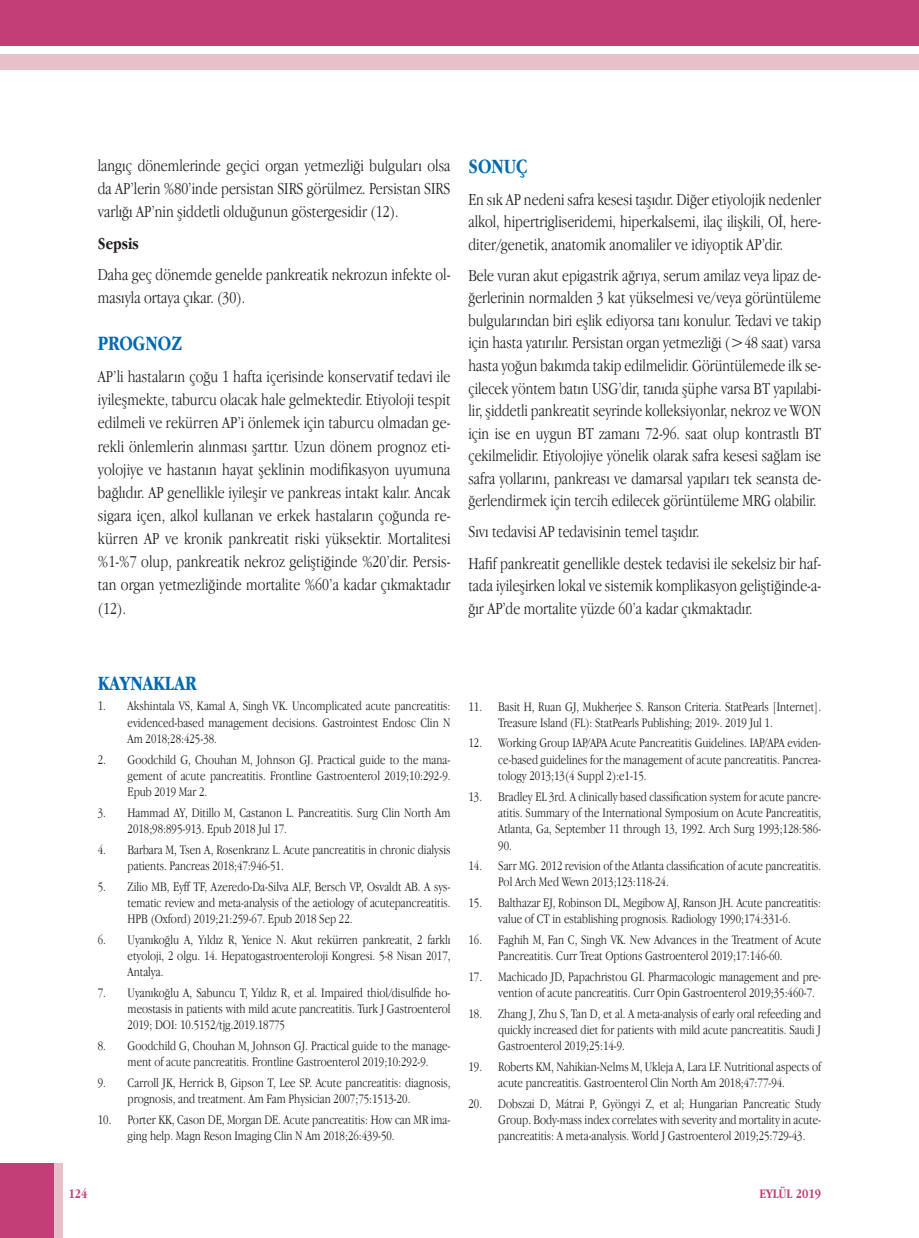
<style>
.page{position:relative;width:919px;height:1238px;background:#fff}
.page>*{position:absolute;margin:0;border:0;box-sizing:border-box;transform-origin:0 0}
.t1{font:700 21px "Apple Garamond";color:#0168ae}
.t2{font:300 17.25px/22.5px "Apple Garamond";color:#231f20;text-align:justify}
.t3{font:700 17.25px "Apple Garamond";color:#231f20}
.t4{font:300 13.5px/16.4px "Apple Garamond";color:#231f20;text-align:justify}
.t5{font:700 13.5px "Apple Garamond";color:#c33e76}
</style>
<div class="page">
<div style="left:0;top:1163px;width:54px;height:74px;background:#c33e76"></div>
<div style="left:54px;top:1163px;width:8px;height:74px;background:#e7c0cb"></div>
<div style="left:0;top:54px;width:918px;height:15px;background:#e7c0cb"></div>
<div style="left:0;top:0;width:918px;height:45px;background:#c33e76"></div>
<p class="t2" style="left:98px;top:153px;width:354px;line-height:23.1px">langıç dönemlerinde geçici organ yetmezliği bulguları olsa da AP’lerin %80’inde persistan SIRS görülmez. Persistan SIRS varlığı AP’nin şiddetli olduğunun göstergesidir (12).</p>
<p class="t3" style="left:98px;top:233px;width:42px">Sepsis</p>
<p class="t2" style="left:98px;top:263px;width:354px;line-height:23.1px">Daha geç dönemde genelde pankreatik nekrozun infekte ol&shy;masıyla ortaya çıkar. (30).</p>
<h1 class="t1" style="left:98px;top:332px;width:86px">PROGNOZ</h1>
<p class="t2" style="left:98px;top:365px;width:354px;line-height:23.1px">AP’li hastaların çoğu 1 hafta içerisinde konservatif tedavi ile iyileşmekte, taburcu olacak hale gelmektedir. Etiyoloji tespit edilmeli ve rekürren AP’i önlemek için taburcu olmadan ge&shy;rekli önlemlerin alınması şarttır. Uzun dönem prognoz eti&shy;yolojiye ve hastanın hayat şeklinin modifikasyon uyumuna bağlıdır. AP genellikle iyileşir ve pankreas intakt kalır. Ancak sigara içen, alkol kullanan ve erkek hastaların çoğunda re&shy;kürren AP ve kronik pankreatit riski yüksektir. Mortalitesi %1-%7 olup, pankreatik nekroz geliştiğinde %20’dir. Persis&shy;tan organ yetmezliğinde mortalite %60’a kadar çıkmaktadır (12).</p>
<h1 class="t1" style="left:468px;top:155px;width:61px">SONUÇ</h1>
<p class="t2" style="left:468px;top:187px;width:354px">En sık AP nedeni safra kesesi taşıdır. Diğer etiyolojik nedenler alkol, hipertrigliseridemi, hiperkalsemi, ilaç ilişkili, Oİ, here&shy;diter/genetik, anatomik anomaliler ve idiyoptik AP’dir.</p>
<p class="t2" style="left:468px;top:264px;width:354px">Bele vuran akut epigastrik ağrıya, serum amilaz veya lipaz de&shy;ğerlerinin normalden 3 kat yükselmesi ve/veya görüntüleme bulgularından biri eşlik ediyorsa tanı konulur. Tedavi ve takip için hasta yatırılır. Persistan organ yetmezliği (&gt;48 saat) varsa hasta yoğun bakımda takip edilmelidir. Görüntülemede ilk se&shy;çilecek yöntem batın USG’dir, tanıda şüphe varsa BT yapılabi&shy;lir, şiddetli pankreatit seyrinde kolleksiyonlar, nekroz ve WON için ise en uygun BT zamanı 72-96. saat olup kontrastlı BT çekilmelidir. Etiyolojiye yönelik olarak safra kesesi sağlam ise safra yollarını, pankreası ve damarsal yapıları tek seansta de&shy;ğerlendirmek için tercih edilecek görüntüleme MRG olabilir.</p>
<p class="t2" style="left:468px;top:516px;width:354px;line-height:31px">Sıvı tedavisi AP tedavisinin temel taşıdır.<br>Hafif pankreatit genellikle destek tedavisi ile sekelsiz bir haf-</p>
<p class="t2" style="left:468px;top:574px;width:354px">tada iyileşirken lokal ve sistemik komplikasyon geliştiğinde-a&shy;ğır AP’de mortalite yüzde 60’a kadar çıkmaktadır.</p>
<h1 class="t1" style="left:98px;top:671px;width:100px">KAYNAKLAR</h1>
<p class="t4" style="left:128px;top:697px;width:324px;text-indent:-30px">1. Akshintala VS, Kamal A, Singh VK. Uncomplicated acute pancreatitis: evidenced-based management decisions. Gastrointest Endosc Clin N Am 2018;28:425-38.</p>
<p class="t4" style="left:128px;top:751px;width:324px;text-indent:-30px">2. Goodchild G, Chouhan M, Johnson GJ. Practical guide to the mana&shy;gement of acute pancreatitis. Frontline Gastroenterol 2019;10:292-9.<br>Epub 2019 Mar 2.</p>
<p class="t4" style="left:128px;top:804px;width:324px;text-indent:-30px">3. Hammad AY, Ditillo M, Castanon L. Pancreatitis. Surg Clin North Am<br>2018;98:895-913. Epub 2018 Jul 17.</p>
<p class="t4" style="left:128px;top:841px;width:324px;text-indent:-30px">4. Barbara M, Tsen A, Rosenkranz L. Acute pancreatitis in chronic dialysis patients. Pancreas 2018;47:946-51.</p>
<p class="t4" style="left:128px;top:877px;width:324px;text-indent:-30px">5. Zilio MB, Eyff TF, Azeredo-Da-Silva ALF, Bersch VP, Osvaldt AB. A sys&shy;tematic review and meta-analysis of the aetiology of acutepancreatitis.<br>HPB (Oxford) 2019;21:259-67. Epub 2018 Sep 22.</p>
<p class="t4" style="left:128px;top:930px;width:324px;text-indent:-30px">6. Uyanıkoğlu A, Yıldız R, Yenice N. Akut rekürren pankreatit, 2 farklı etyoloji, 2 olgu. 14. Hepatogastroenteroloji Kongresi. 5-8 Nisan 2017, Antalya.</p>
<p class="t4" style="left:128px;top:984px;width:324px;text-indent:-30px">7. Uyanıkoğlu A, Sabuncu T, Yıldız R, et al. Impaired thiol/disulfide ho&shy;meostasis in patients with mild acute pancreatitis. Turk J Gastroenterol 2019; DOI: 10.5152/tjg.2019.18775</p>
<p class="t4" style="left:98px;top:1037px;width:354px;text-align:center">8. Goodchild G, Chouhan M, Johnson GJ. Practical guide to the manage&shy;ment of acute pancreatitis. Frontline Gastroenterol 2019;10:292-9.</p>
<p class="t4" style="left:128px;top:1074px;width:324px;text-indent:-30px">9. Carroll JK, Herrick B, Gipson T, Lee SP. Acute pancreatitis: diagnosis, prognosis, and treatment. Am Fam Physician 2007;75:1513-20.</p>
<p class="t4" style="left:128px;top:1110px;width:324px;text-indent:-30px">10. Porter KK, Cason DE, Morgan DE. Acute pancreatitis: How can MR ima&shy;ging help. Magn Reson Imaging Clin N Am 2018;26:439-50.</p>
<p class="t4" style="left:498px;top:697px;width:324px;text-indent:-30px">11. Basit H, Ruan GJ, Mukherjee S. Ranson Criteria. StatPearls [Internet].<br>Treasure Island (FL): StatPearls Publishing; 2019-. 2019 Jul 1.</p>
<p class="t4" style="left:498px;top:734px;width:324px;text-indent:-30px">12. Working Group IAP/APA Acute Pancreatitis Guidelines. IAP/APA eviden&shy;ce-based guidelines for the management of acute pancreatitis. Pancrea&shy;tology 2013;13(4 Suppl 2):e1-15.</p>
<p class="t4" style="left:498px;top:787px;width:324px;text-indent:-30px">13. Bradley EL 3rd. A clinically based classification system for acute pancre&shy;atitis. Summary of the International Symposium on Acute Pancreatitis, Atlanta, Ga, September 11 through 13, 1992. Arch Surg 1993;128:586- 90.</p>
<p class="t4" style="left:498px;top:857px;width:324px;text-indent:-30px">14. Sarr MG. 2012 revision of the Atlanta classification of acute pancreatitis.<br>Pol Arch Med Wewn 2013;123:118-24.</p>
<p class="t4" style="left:468px;top:894px;width:354px;text-align:center">15. Balthazar EJ, Robinson DL, Megibow AJ, Ranson JH. Acute pancreatitis: value of CT in establishing prognosis. Radiology 1990;174:331-6.</p>
<p class="t4" style="left:498px;top:931px;width:324px;text-indent:-30px">16. Faghih M, Fan C, Singh VK. New Advances in the Treatment of Acute<br>Pancreatitis. Curr Treat Options Gastroenterol 2019;17:146-60.</p>
<p class="t4" style="left:498px;top:967px;width:324px;text-indent:-30px">17. Machicado JD, Papachristou GI. Pharmacologic management and pre&shy;vention of acute pancreatitis. Curr Opin Gastroenterol 2019;35:460-7.</p>
<p class="t4" style="left:498px;top:1004px;width:324px;text-indent:-30px">18. Zhang J, Zhu S, Tan D, et al. A meta-analysis of early oral refeeding and quickly increased diet for patients with mild acute pancreatitis. Saudi J Gastroenterol 2019;25:14-9.</p>
<p class="t4" style="left:468px;top:1057px;width:354px;text-align:center">19. Roberts KM, Nahikian-Nelms M, Ukleja A, Lara LF. Nutritional aspects of acute pancreatitis. Gastroenterol Clin North Am 2018;47:77-94.</p>
<p class="t4" style="left:498px;top:1094px;width:324px;text-indent:-30px">20. Dobszai D, Mátrai P, Gyöngyi Z, et al; Hungarian Pancreatic Study Group. Body-mass index correlates with severity and mortality in acute&shy;pancreatitis: A meta-analysis. World J Gastroenterol 2019;25:729-43.</p>
<p class="t5" style="left:68px;top:1186px;width:21px">124</p>
<p class="t5" style="left:759px;top:1186px;width:63px">EYLÜL 2019</p>
</div>
